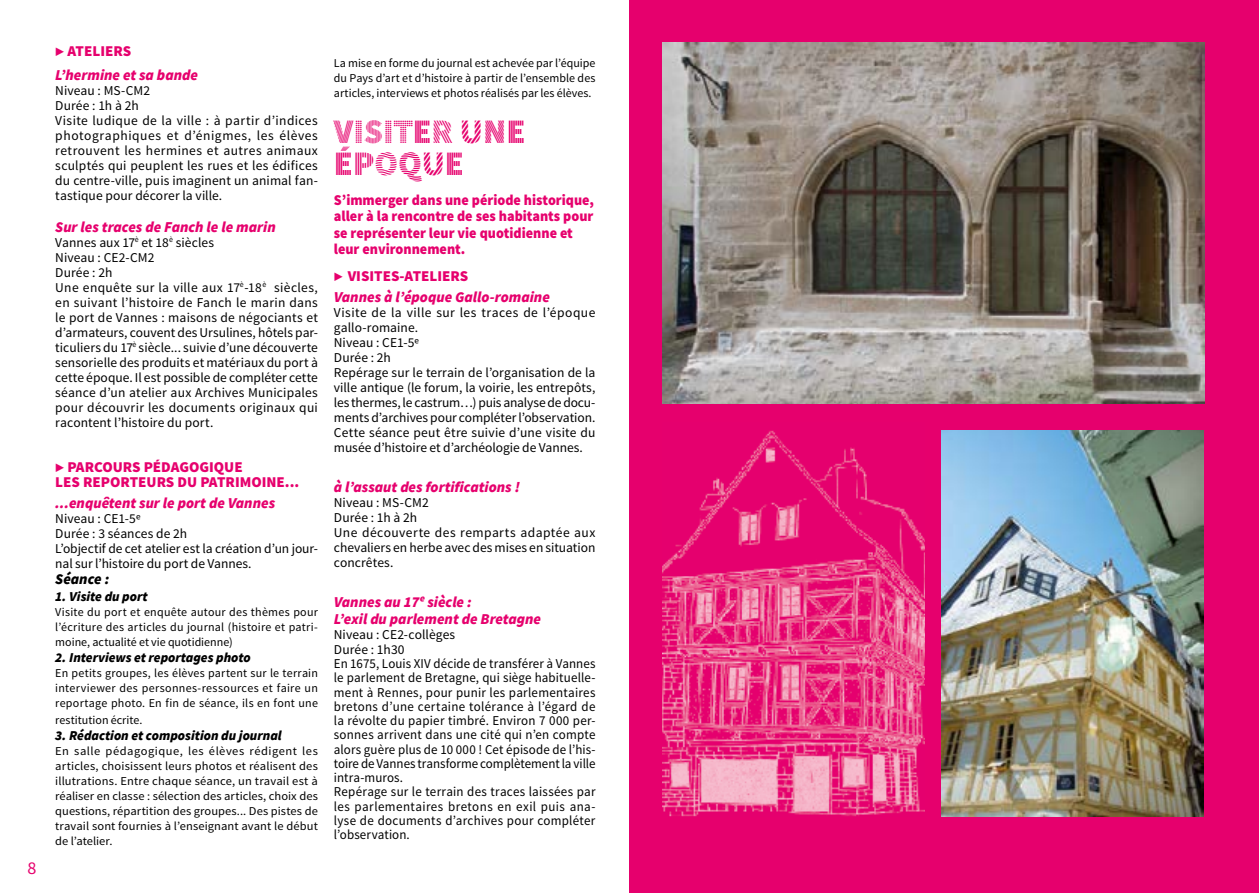
<style>
.page{position:relative;width:1259px;height:893px;background:#fff}
.page>*{position:absolute;margin:0;border:0;box-sizing:border-box;transform-origin:0 0}
.t1{font:900 34.5px/31.5px "Source Sans Pro DISPLAYV2";color:#e6006d}
.t2{font:18px "Source Sans Pro";color:#e6006d}
.t3{font:italic 900 15px/16.5px "Source Sans Pro";color:#e6006d}
.t4{font:900 15px/16.5px "Source Sans Pro";color:#e6006d;scale:.94 1}
.t5{font:900 15px/15px "Source Sans Pro";color:#e6006d}
.t6{font:italic 900 15px "Source Sans Pro";color:#000}
.t7{font:13.5px/15px "Source Sans Pro";letter-spacing:.01em;color:#000}
.t8{font:italic 900 13.5px "Source Sans Pro";color:#000}
.t9{font:12px/15px "Source Sans Pro";letter-spacing:.005em;color:#000;text-align:justify}
.t10{font:12px/15px "Source Sans Pro";letter-spacing:.005em;color:#000;text-align:justify;scale:1.04 1}
</style>
<div class="page">
<div style="left:629px;top:0;width:630px;height:893px;background:#e6006d"></div>
<img style="left:662px;top:43px;width:542px;height:360px">
<img style="left:662px;top:430px;width:262px;height:386px">
<img style="left:941px;top:430px;width:262px;height:386px">
<h2 class="t2" style="left:27px;top:857px;width:10px">8</h2>
<p class="t5" style="left:55px;top:44px;width:77px">▶ ATELIERS</p>
<p class="t3" style="left:55px;top:67px;width:144px">L’hermine et sa bande</p>
<p class="t7" style="left:55px;top:83px;width:264px">Niveau : MS-CM2<br>Durée : 1h à 2h<br>Visite ludique de la ville : à partir d’indices photographiques et d’énigmes, les élèves retrouvent les hermines et autres animaux sculptés qui peuplent les rues et les édifices du centre-ville, puis imaginent un animal fan&shy;tastique pour décorer la ville.</p>
<p class="t3" style="left:55px;top:218px;width:222px">Sur les traces de Fanch le le marin</p>
<p class="t7" style="left:55px;top:235px;width:264px">Vannes aux 17<sup>è</sup> et 18<sup>è</sup> siècles<br>Niveau : CE2-CM2<br>Durée : 2h<br>Une enquête sur la ville aux 17<sup>è</sup>-18<sup>è</sup> siècles, en suivant l’histoire de Fanch le marin dans le port de Vannes : maisons de négociants et d’armateurs, couvent des Ursulines, hôtels par&shy;ticuliers du 17<sup>è</sup> siècle... suivie d’une découverte sensorielle des produits et matériaux du port à cette époque. Il est possible de compléter cette séance d’un atelier aux Archives Municipales pour découvrir les documents originaux qui racontent l’histoire du port.</p>
<p class="t5" style="left:55px;top:460px;width:245px">▶ PARCOURS PÉDAGOGIQUE<br>LES REPORTEURS DU PATRIMOINE...</p>
<p class="t3" style="left:55px;top:494px;width:221px">...enquêtent sur le port de Vannes</p>
<p class="t7" style="left:55px;top:511px;width:264px">Niveau : CE1-5ᵉ<br>Durée : 3 séances de 2h<br>L’objectif de cet atelier est la création d’un jour&shy;nal sur l’histoire du port de Vannes.</p>
<p class="t6" style="left:55px;top:569px;width:56px">Séance :</p>
<p class="t8" style="left:55px;top:587px;width:94px">1. Visite du port</p>
<p class="t9" style="left:55px;top:604px;width:264px">Visite du port et enquête autour des thèmes pour l’écriture des articles du journal (histoire et patri&shy;moine, actualité et vie quotidienne)</p>
<p class="t8" style="left:55px;top:648px;width:197px">2. Interviews et reportages photo</p>
<p class="t9" style="left:55px;top:666px;width:264px">En petits groupes, les élèves partent sur le terrain interviewer des personnes-ressources et faire un reportage photo. En fin de séance, ils en font une</p>
<p class="t9" style="left:55px;top:712px;width:89px">restitution écrite.</p>
<p class="t8" style="left:55px;top:726px;width:228px">3. Rédaction et composition du journal</p>
<p class="t10" style="left:55px;top:744px;width:254px">En salle pédagogique, les élèves rédigent les articles, choisissent leurs photos et réalisent des illutrations. Entre chaque séance, un travail est à réaliser en classe : sélection des articles, choix des questions, répartition des groupes... Des pistes de travail sont fournies à l’enseignant avant le début de l’atelier.</p>
<p class="t9" style="left:334px;top:55px;width:263px">La mise en forme du journal est achevée par l’équipe du Pays d’art et d’histoire à partir de l’ensemble des articles, interviews et photos réalisés par les élèves.</p>
<h1 class="t1" style="left:334px;top:117px;width:193px">VISITER UNE<br>ÉPOQUE</h1>
<p class="t4" style="left:334px;top:192px;width:278px">S’immerger dans une période historique, aller à la rencontre de ses habitants pour se représenter leur vie quotidienne et leur environnement.</p>
<p class="t5" style="left:334px;top:269px;width:136px">▶ VISITES-ATELIERS</p>
<p class="t3" style="left:334px;top:288px;width:217px">Vannes à l’époque Gallo-romaine</p>
<p class="t7" style="left:334px;top:305px;width:263px">Visite de la ville sur les traces de l’époque gallo-romaine.<br>Niveau : CE1-5ᵉ<br>Durée : 2h<br>Repérage sur le terrain de l’organisation de la ville antique (le forum, la voirie, les entrepôts, les thermes, le castrum…) puis analyse de docu&shy;ments d’archives pour compléter l’observation.<br>Cette séance peut être suivie d’une visite du musée d’histoire et d’archéologie de Vannes.</p>
<p class="t3" style="left:334px;top:478px;width:188px">à l’assaut des fortifications !</p>
<p class="t7" style="left:334px;top:495px;width:263px">Niveau : MS-CM2<br>Durée : 1h à 2h<br>Une découverte des remparts adaptée aux chevaliers en herbe avec des mises en situation concrêtes.</p>
<p class="t3" style="left:334px;top:594px;width:209px">Vannes au 17ᵉ siècle :<br>L’exil du parlement de Bretagne</p>
<p class="t7" style="left:334px;top:627px;width:263px;line-height:14.2px">Niveau : CE2-collèges<br>Durée : 1h30<br>En 1675, Louis XIV décide de transférer à Vannes le parlement de Bretagne, qui siège habituelle&shy;ment à Rennes, pour punir les parlementaires bretons d’une certaine tolérance à l’égard de la révolte du papier timbré. Environ 7 000 per&shy;sonnes arrivent dans une cité qui n’en compte alors guère plus de 10 000 ! Cet épisode de l’his&shy;toire de Vannes transforme complètement la ville intra-muros.<br>Repérage sur le terrain des traces laissées par les parlementaires bretons en exil puis ana&shy;lyse de documents d’archives pour compléter l’observation.</p>
</div>
